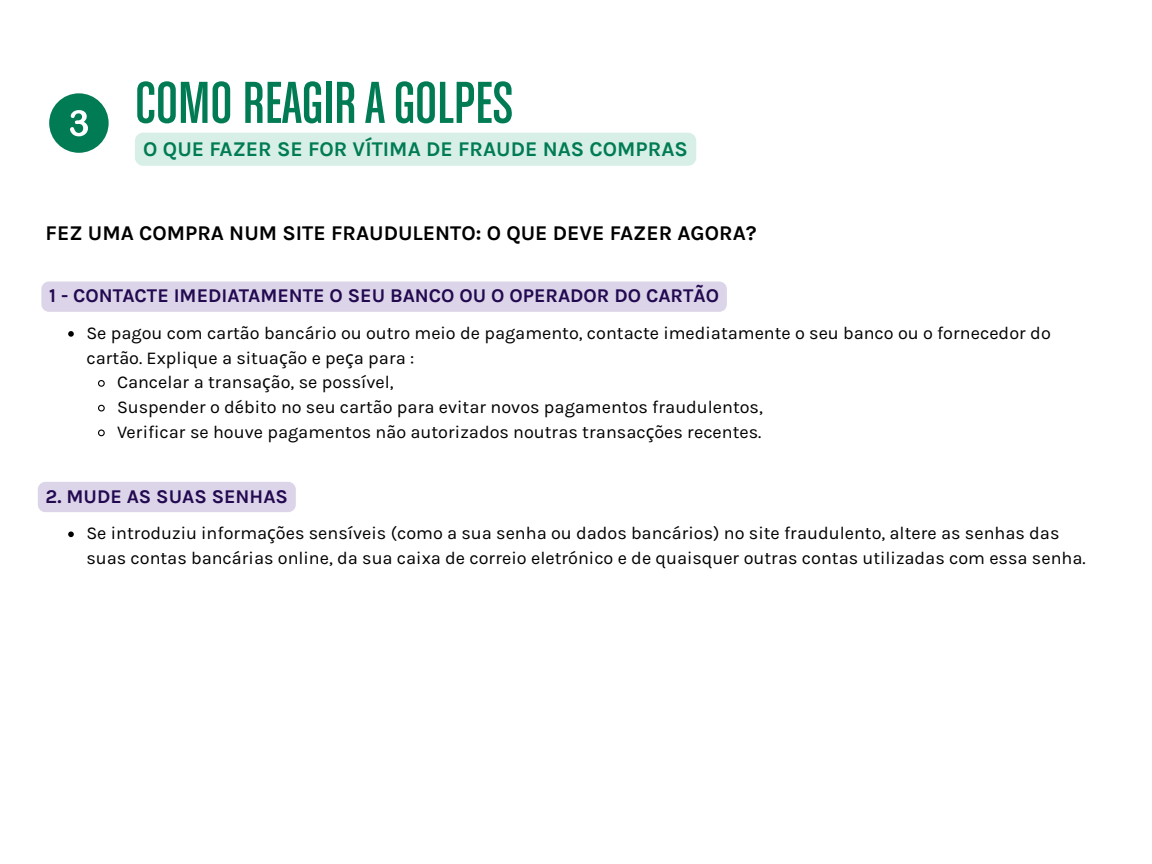
<style>
.page{position:relative;width:1152px;height:864px;background:#fff}
.page>*{position:absolute;margin:0;border:0;box-sizing:border-box;transform-origin:0 0}
.t1{font:63px "Chalet Comprime Cologne Eighty";color:#007b54}
.t2{font:700 21px "Karla";color:#000}
.t3{font:700 21px "Karla";color:#007b54}
.t4{font:700 19.5px "Karla";color:#220950}
.t5{font:18px/24.8px "Karla";color:#000}
.s1{font-family:"Noto Sans"}
</style>
<div class="page">
<div style="left:49px;top:93px;width:60px;height:60px;background:#007b54;border-radius:50%"></div>
<svg style="left:70px;top:110px;width:18px;height:26px"></svg>
<div style="left:135px;top:133px;width:561px;height:33px;background:#d7efe7"></div>
<div style="left:41px;top:282px;width:686px;height:30px;background:#dcd4e9"></div>
<svg style="left:68px;top:331px;width:6px;height:6px"></svg>
<svg style="left:98px;top:380px;width:7px;height:7px"></svg>
<svg style="left:98px;top:404px;width:7px;height:8px"></svg>
<svg style="left:98px;top:429px;width:7px;height:8px"></svg>
<div style="left:38px;top:482px;width:258px;height:30px;background:#dcd4e9;border-radius:8px"></div>
<svg style="left:68px;top:531px;width:6px;height:6px"></svg>
<p class="t1" style="left:135px;top:79px;width:380px">COMO REAGIRAGOLPES</p>
<h1 class="t3" style="left:143px;top:137px;width:546px">O QUE FAZER SE FOR VÍTIMA DE FRAUDE NAS COMPRAS</h1>
<h2 class="t2" style="left:46px;top:221px;width:713px">FEZ UMA COMPRA NUM SITE FRAUDULENTO: O QUE DEVE FAZER AGORA?</h2>
<h2 class="t4" style="left:49px;top:284px;width:671px">1 - CONTACTE IMEDIATAMENTE O SEU BANCO OU O OPERADOR DO CARTÃO</h2>
<h2 class="t5" style="left:86px;top:321px;width:966px">Se pagou com cartão bancário ou outro meio de pagamento, contacte imediatamente o seu banco ou o fornecedor do cartão. Explique a situa<span class="s1">ç</span>ão e pe<span class="s1">ç</span>a para :</h2>
<p class="t5" style="left:117px;top:370px;width:278px">Cancelar a transa<span class="s1">ç</span>ão, se possível,</p>
<p class="t5" style="left:117px;top:395px;width:647px">Suspender o débito no seu cartão para evitar novos pagamentos fraudulentos,</p>
<p class="t5" style="left:117px;top:420px;width:646px">Verificar se houve pagamentos não autorizados noutras transac<span class="s1">ç</span>ões recentes.</p>
<p class="t4" style="left:46px;top:485px;width:244px">2. MUDE AS SUAS SENHAS</p>
<h2 class="t5" style="left:86px;top:521px;width:1001px">Se introduziu informa<span class="s1">ç</span>ões sensíveis (como a sua senha ou dados bancários) no site fraudulento, altere as senhas das suas contas bancárias online, da sua caixa de correio eletrónico e de quaisquer outras contas utilizadas com essa senha.</h2>
</div>
